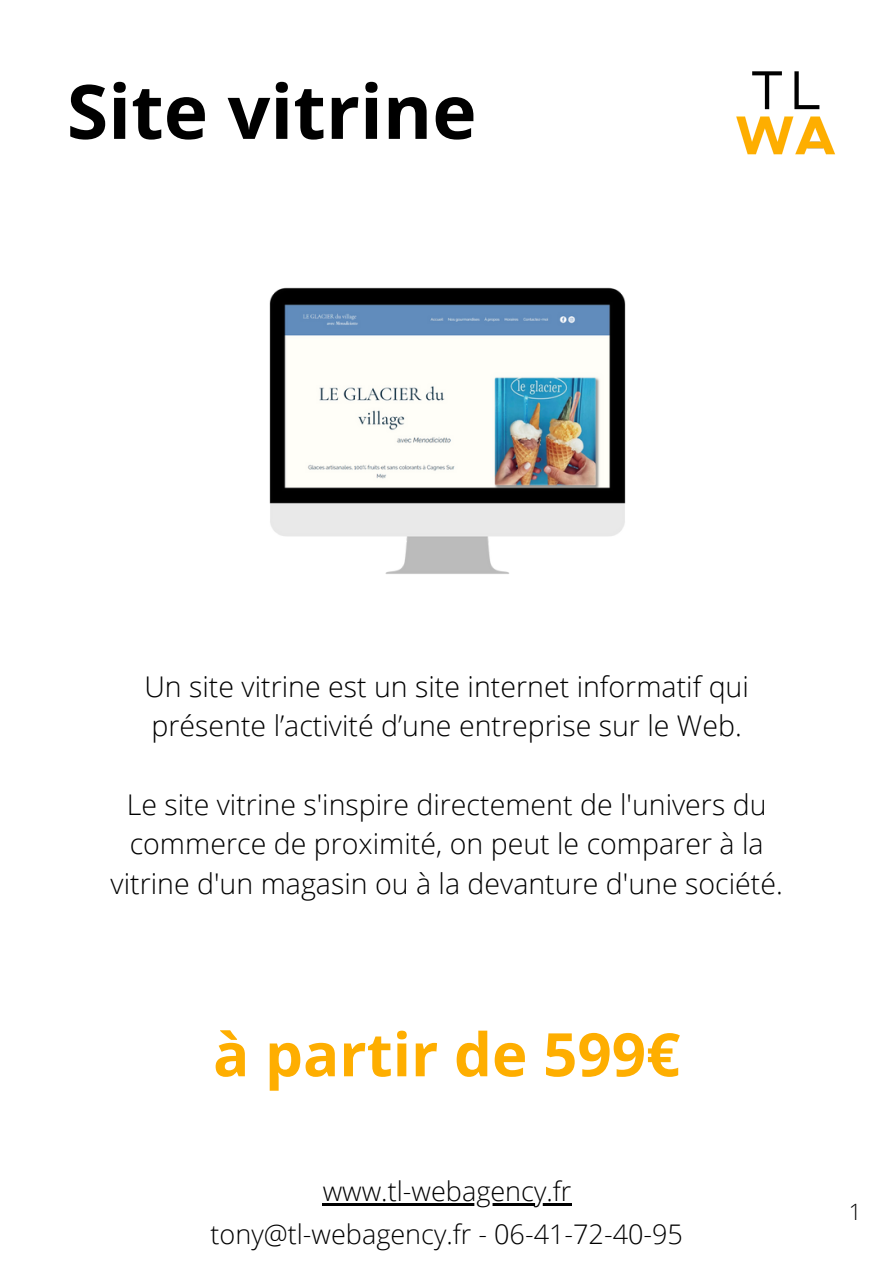
<style>
.page{position:relative;width:894px;height:1264px;background:#fff}
.page>*{position:absolute;margin:0;border:0;box-sizing:border-box;transform-origin:0 0}
.t1{font:700 75px "Open Sans";color:#000}
.t2{font:700 60px "Open Sans";color:#feae00}
.t3{font:300 28.5px/39.5px "Open Sans";color:#000}
.t4{font:300 27px "Open Sans";color:#000}
.t5{font:300 22.5px "Open Sans";color:#000}
</style>
<div class="page">
<img style="left:736px;top:71px;width:99px;height:84px">
<img style="left:269px;top:287px;width:357px;height:287px">
<hr style="left:322px;top:1203px;width:249px;height:2px;background:#000">
<p class="t1" style="left:67px;top:59px;width:411px">Site vitrine</p>
<p class="t3" style="left:144px;top:665px;width:606px">Un site vitrine est un site internet informatif qui présente l’activité d’une entreprise sur le Web.</p>
<p class="t3" style="left:110px;top:784px;width:673px;text-align:center">Le site vitrine s'inspire directement de l'univers du commerce de proximité, on peut le comparer à la vitrine d'un magasin ou à la devanture d'une société.</p>
<p class="t2" style="left:213px;top:1012px;width:468px">à partir de 599€</p>
<p class="t4" style="left:322px;top:1172px;width:250px">www.tl-webagency.fr</p>
<p class="t4" style="left:210px;top:1214px;width:474px">tony@tl-webagency.fr - 06-41-72-40-95</p>
<p class="t5" style="left:848px;top:1196px;width:14px">1</p>
</div>
